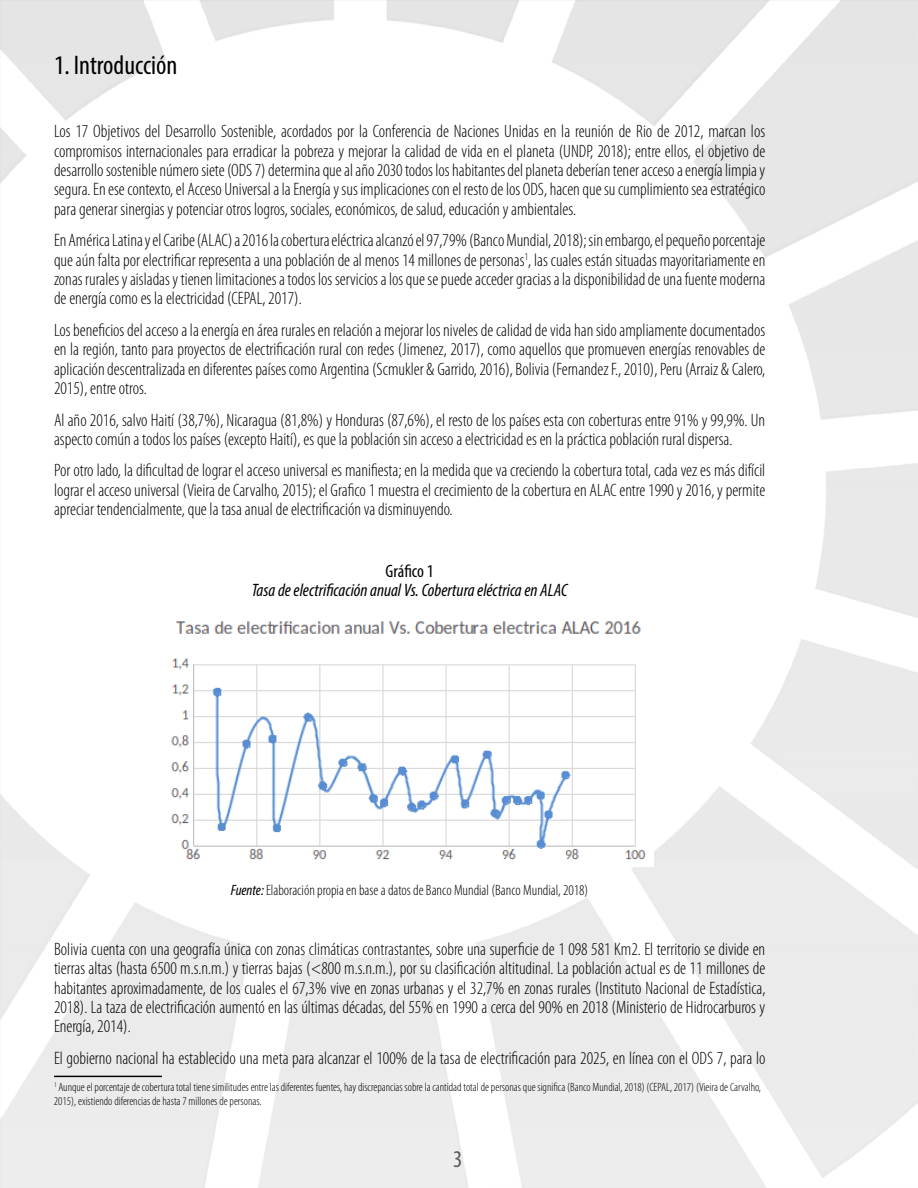
<style>
.page{position:relative;width:918px;height:1188px;background:#fff}
.page>*{position:absolute;margin:0;border:0;box-sizing:border-box;transform-origin:0 0}
.t1{font:condensed 27px "Myriad Pro";color:#000}
.t2{font:condensed 24px "Myriad Pro";color:#58595b}
.t3{font:300 condensed 18px/19.4px "Myriad Pro";color:#000;text-align:justify}
.t4{font:italic condensed 18px "Myriad Pro";color:#000}
.t5{font:condensed 18px "Myriad Pro";letter-spacing:-.005em;color:#000}
.t6{font:300 condensed 15px "Myriad Pro";color:#000}
.t7{font:300 condensed 12px/14.4px "Myriad Pro";color:#000}
.s1{font-weight:400;font-style:italic}
</style>
<div class="page">
<img style="left:171px;top:621px;width:476px;height:239px">
<hr style="left:54px;top:1076px;width:108px;height:1px;background:#000">
<h1 class="t1" style="left:54px;top:49px;width:125px">1. Introducción</h1>
<p class="t3" style="left:54px;top:122px;width:713px">Los 17 Objetivos del Desarrollo Sostenible, acordados por la Conferencia de Naciones Unidas en la reunión de Rio de 2012, marcan los compromisos internacionales para erradicar la pobreza y mejorar la calidad de vida en el planeta (UNDP, 2018); entre ellos, el objetivo de desarrollo sostenible número siete (ODS 7) determina que al año 2030 todos los habitantes del planeta deberían tener acceso a energía limpia y segura. En ese contexto, el Acceso Universal a la Energía y sus implicaciones con el resto de los ODS, hacen que su cumplimiento sea estratégico para generar sinergias y potenciar otros logros, sociales, económicos, de salud, educación y ambientales.</p>
<p class="t3" style="left:54px;top:231px;width:713px">En América Latina y el Caribe (ALAC) a 2016 la cobertura eléctrica alcanzó el 97,79% (Banco Mundial, 2018); sin embargo, el pequeño porcentaje que aún falta por electrificar representa a una población de al menos 14 millones de personas<sup>1</sup>, las cuales están situadas mayoritariamente en zonas rurales y aisladas y tienen limitaciones a todos los servicios a los que se puede acceder gracias a la disponibilidad de una fuente moderna de energía como es la electricidad (CEPAL, 2017).</p>
<p class="t3" style="left:54px;top:321px;width:713px">Los beneficios del acceso a la energía en área rurales en relación a mejorar los niveles de calidad de vida han sido ampliamente documentados en la región, tanto para proyectos de electrificación rural con redes (Jimenez, 2017), como aquellos que promueven energías renovables de aplicación descentralizada en diferentes países como Argentina (Scmukler &amp; Garrido, 2016), Bolivia (Fernandez F., 2010), Peru (Arraiz &amp; Calero, 2015), entre otros.</p>
<p class="t3" style="left:54px;top:410px;width:713px">Al año 2016, salvo Haití (38,7%), Nicaragua (81,8%) y Honduras (87,6%), el resto de los países esta con coberturas entre 91% y 99,9%. Un aspecto común a todos los países (excepto Haití), es que la población sin acceso a electricidad es en la práctica población rural dispersa.</p>
<p class="t3" style="left:54px;top:461px;width:713px">Por otro lado, la dificultad de lograr el acceso universal es manifiesta; en la medida que va creciendo la cobertura total, cada vez es más difícil lograr el acceso universal (Vieira de Carvalho, 2015); el Grafico 1 muestra el crecimiento de la cobertura en ALAC entre 1990 y 2016, y permite apreciar tendencialmente, que la tasa anual de electrificación va disminuyendo.</p>
<p class="t5" style="left:386px;top:560px;width:50px">Gráfico 1</p>
<p class="t4" style="left:252px;top:579px;width:317px">Tasa de electrificación anual Vs. Cobertura eléctrica en ALAC</p>
<p class="t6" style="left:231px;top:882px;width:359px"><span class="s1">Fuente:</span> Elaboración propia en base a datos de Banco Mundial (Banco Mundial, 2018)</p>
<p class="t3" style="left:54px;top:940px;width:713px">Bolivia cuenta con una geografía única con zonas climáticas contrastantes, sobre una superficie de 1 098 581 Km2. El territorio se divide en tierras altas (hasta 6500 m.s.n.m.) y tierras bajas (&lt;800 m.s.n.m.), por su clasificación altitudinal. La población actual es de 11 millones de habitantes aproximadamente, de los cuales el 67,3% vive en zonas urbanas y el 32,7% en zonas rurales (Instituto Nacional de Estadística, 2018). La taza de electrificación aumentó en las últimas décadas, del 55% en 1990 a cerca del 90% en 2018 (Ministerio de Hidrocarburos y Energía, 2014).</p>
<p class="t3" style="left:54px;top:1049px;width:713px">El gobierno nacional ha establecido una meta para alcanzar el 100% de la tasa de electrificación para 2025, en línea con el ODS 7, para lo</p>
<p class="t7" style="left:54px;top:1080px;width:709px"><sup>1</sup> Aunque el porcentaje de cobertura total tiene similitudes entre las diferentes fuentes, hay discrepancias sobre la cantidad total de personas que significa (Banco Mundial, 2018) (CEPAL, 2017) (Vieira de Carvalho,<br>2015), existiendo diferencias de hasta 7 millones de personas.</p>
<h2 class="t2" style="left:453px;top:1144px;width:11px">3</h2>
</div>
